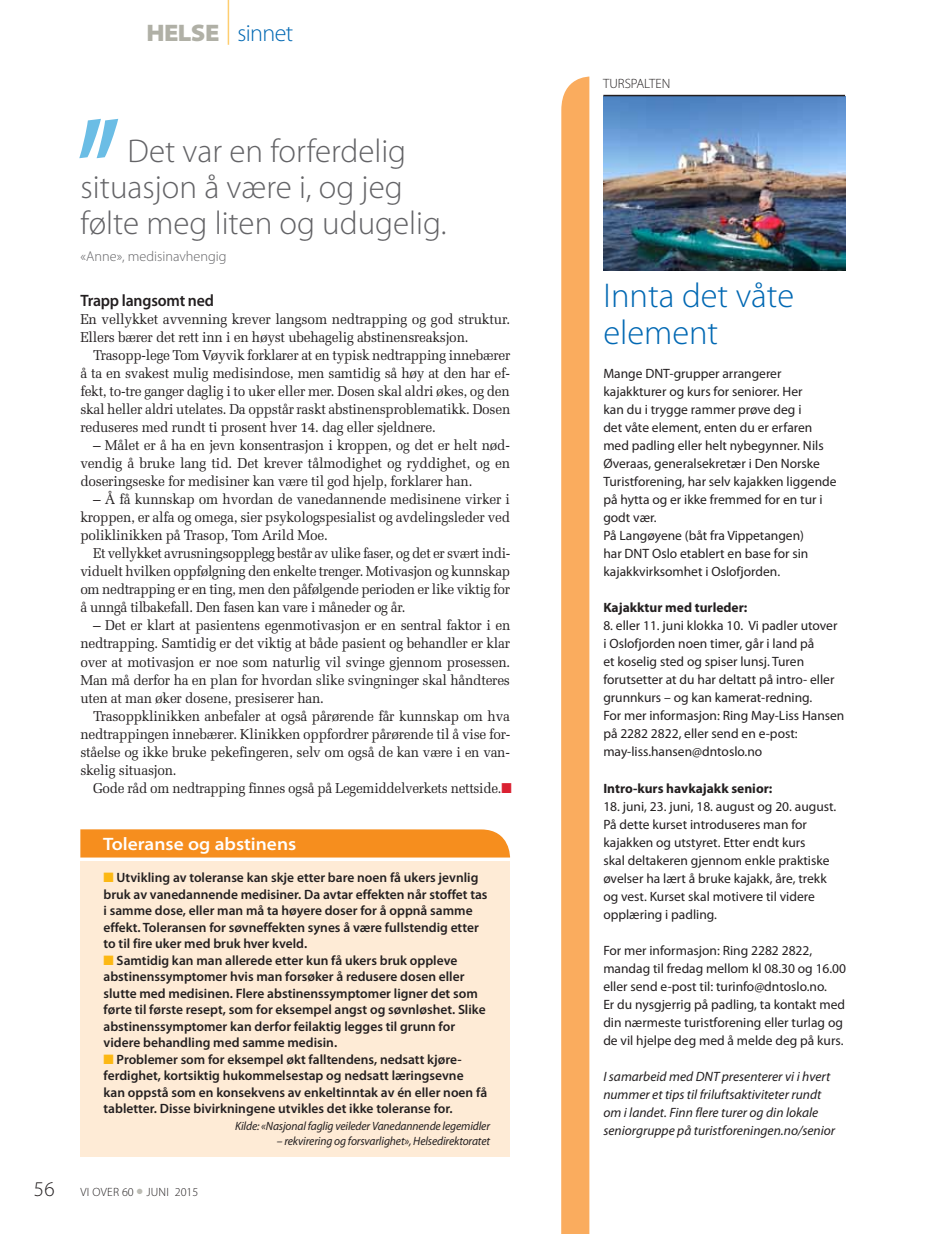
<style>
.page{position:relative;width:927px;height:1234px;background:#fff}
.page>*{position:absolute;margin:0;border:0;box-sizing:border-box;transform-origin:0 0}
.t1{font:161.55px "Myriad Pro";color:#6bbde5;scale:.9 1}
.t2{font:300 34.5px/37.5px "Myriad Pro";color:#0168b3}
.t3{font:300 33px/36px "Myriad Pro";color:#636366}
.t4{font:300 24px "Myriad Pro";color:#0168b3}
.t5{font:600 semi-expanded 18px "Myriad Pro";color:#fff}
.t6{font:600 16.5px "Myriad Pro";letter-spacing:-.01em;color:#231f20;scale:.96 1}
.t7{font:14.25px/18px "Melior LT Std";letter-spacing:-.015em;color:#231f20;text-align:justify;scale:.96 1}
.t8{font:14.25px/18px "Melior LT Std";letter-spacing:-.015em;color:#231f20;text-align:justify;scale:.95 1}
.t9{font:14.25px/18px "Melior LT Std";letter-spacing:-.015em;color:#231f20}
.t10{font:300 14.25px "Myriad Pro";color:#636366}
.t11{font:13.5px/18px "Myriad Pro";color:#231f20}
.t12{font:600 13.5px/16.5px "Myriad Pro";color:#231f20}
.t13{font:italic 13.5px/18px "Myriad Pro";color:#231f20}
.t14{font:700 13.5px "Myriad Pro";color:#231f20}
.t15{font:300 13.5px "Myriad Pro";color:#231f20}
.t16{font:italic 12px "Myriad Pro";letter-spacing:-.01em;color:#231f20;scale:.96 1}
.t17{font:300 12px "Myriad Pro";letter-spacing:.02em;color:#231f20}
.s1{font-weight:900;font-stretch:semi-expanded;color:#b0b0a6}
.s2{color:#da2031}
.s3{color:#fcb814}
.s4{font-size:21px}
.s5{color:#bcbcb4}
</style>
<div class="page">
<hr style="left:228px;top:0;width:1px;height:45px;background:#fece70">
<img style="left:604px;top:96px;width:241px;height:174px">
<hr style="left:603px;top:95px;width:242px;height:1px;background:#231f20">
<svg style="left:561px;top:76px;width:28px;height:1157px;background:#faaf64"></svg>
<div style="left:80px;top:829px;width:430px;height:28px;background:#f68e1e"></div>
<div style="left:81px;top:861px;width:429px;height:296px;background:#feebd6"></div>
<h3 class="t4" style="left:146px;top:19px;width:148px"><span class="s1">HELSE</span> sinnet</h3>
<h1 class="t1" style="left:74px;top:77px;width:54px">’’</h1>
<h3 class="t3" style="left:81px;top:133px;width:367px;text-indent:47px">Det var en forferdelig situasjon å være i, og jeg følte meg liten og udugelig.</h3>
<p class="t10" style="left:81px;top:248px;width:147px">«Anne», medisinavhengig</p>
<p class="t6" style="left:80px;top:290px;width:141px">Trapp langsomt ned</p>
<p class="t9" style="left:80px;top:310px;width:431px">En vellykket avvenning krever langsom nedtrapping og god struktur.<br>Ellers bærer det rett inn i en høyst ubehagelig abstinensreaksjon.</p>
<p class="t7" style="left:80px;top:346px;width:449px;text-indent:13px">Trasopp-lege Tom Vøyvik forklarer at en typisk nedtrapping innebærer å ta en svakest mulig medisindose, men samtidig så høy at den har ef&shy;fekt, to-tre ganger daglig i to uker eller mer. Dosen skal aldri økes, og den skal heller aldri utelates. Da oppstår raskt abstinensproblematikk. Dosen reduseres med rundt ti prosent hver 14. dag eller sjeldnere.</p>
<p class="t7" style="left:80px;top:436px;width:449px;text-indent:13px">– Målet er å ha en jevn konsentrasjon i kroppen, og det er helt nød&shy;vendig å bruke lang tid. Det krever tålmodighet og ryddighet, og en doseringseske for medisiner kan være til god hjelp, forklarer han.</p>
<p class="t7" style="left:80px;top:490px;width:449px;text-indent:13px">– Å få kunnskap om hvordan de vanedannende medisinene virker i kroppen, er alfa og omega, sier psykologspesialist og avdelingsleder ved poliklinikken på Trasop, Tom Arild Moe.</p>
<p class="t8" style="left:80px;top:544px;width:454px;text-indent:13px">Et vellykket avrusningsopplegg består av ulike faser, og det er svært indi&shy;viduelt hvilken oppfølgning den enkelte trenger. Motivasjon og kunnskap om nedtrapping er en ting, men den påfølgende perioden er like viktig for å unngå tilbakefall. Den fasen kan vare i måneder og år.</p>
<p class="t7" style="left:80px;top:616px;width:450px;text-indent:13px">– Det er klart at pasientens egenmotivasjon er en sentral faktor i en nedtrapping. Samtidig er det viktig at både pasient og behandler er klar over at motivasjon er noe som naturlig vil svinge gjennom prosessen.<br>Man må derfor ha en plan for hvordan slike svingninger skal håndteres uten at man øker dosene, presiserer han.</p>
<p class="t7" style="left:80px;top:706px;width:449px;text-indent:13px">Trasoppklinikken anbefaler at også pårørende får kunnskap om hva nedtrappingen innebærer. Klinikken oppfordrer pårørende til å vise for&shy;ståelse og ikke bruke pekefingeren, selv om også de kan være i en van&shy;skelig situasjon.</p>
<p class="t8" style="left:93px;top:778px;width:442px">Gode råd om nedtrapping finnes også på Legemiddelverkets nettside.<span class="s2">■</span></p>
<p class="t5" style="left:103px;top:833px;width:195px">Toleranse og abstinens</p>
<p class="t12" style="left:104px;top:868px;width:385px"><span class="s3">■</span> Utvikling av toleranse kan skje etter bare noen få ukers jevnlig bruk av vanedannende medisiner. Da avtar effekten når stoffet tas i samme dose, eller man må ta høyere doser for å oppnå samme effekt. Toleransen for søvneffekten synes å være fullstendig etter to til fire uker med bruk hver kveld.</p>
<p class="t12" style="left:104px;top:951px;width:384px"><span class="s3">■</span> Samtidig kan man allerede etter kun få ukers bruk oppleve abstinenssymptomer hvis man forsøker å redusere dosen eller slutte med medisinen. Flere abstinenssymptomer ligner det som førte til første resept, som for eksempel angst og søvnløshet. Slike abstinenssymptomer kan derfor feilaktig legges til grunn for videre behandling med samme medisin.</p>
<p class="t12" style="left:104px;top:1050px;width:385px"><span class="s3">■</span> Problemer som for eksempel økt falltendens, nedsatt kjøre&shy;ferdighet, kortsiktig hukommelsestap og nedsatt læringsevne kan oppstå som en konsekvens av enkeltinntak av én eller noen få tabletter. Disse bivirkningene utvikles det ikke toleranse for.</p>
<p class="t16" style="left:235px;top:1118px;width:267px">Kilde: «Nasjonal faglig veileder Vanedannende legemidler</p>
<p class="t16" style="left:277px;top:1133px;width:224px">– rekvirering og forsvarlighet», Helsedirektoratet</p>
<p class="t17" style="left:34px;top:1184px;width:166px"><span class="s4">56</span> vi over 60 <span class="s5">●</span> juni 2015</p>
<p class="t15" style="left:603px;top:76px;width:60px">TURS PALTEN</p>
<h2 class="t2" style="left:603px;top:277px;width:192px">I nnta det våte element</h2>
<p class="t11" style="left:603px;top:364px;width:235px">Mange DNT-grupper arrangerer kajakkturer og kurs for seniorer. Her<br>kan du i trygge rammer prøve deg i<br>det våte element, enten du er erfaren med padling eller helt nybegynner. Nils Øveraas, generalsekretær i Den Norske Turistforening, har selv kajakken liggende på hytta og er ikke fremmed for en tur i godt vær.<br>På Langøyene (båt fra Vippetangen)<br>har DNT Oslo etablert en base for sin kajakkvirksomhet i Oslofjorden.</p>
<p class="t14" style="left:603px;top:599px;width:145px">Kajakktur med turleder:</p>
<p class="t11" style="left:603px;top:616px;width:243px">8. eller 11. juni klokka 10. Vi padler utover<br>i Oslofjorden noen timer, går i land på<br>et koselig sted og spiser lunsj. Turen forutsetter at du har deltatt på intro- eller grunnkurs – og kan kamerat-redning.<br>For mer informasjon: Ring May-Liss Hansen på 2282 2822, eller send en e-post: may-liss.hansen@dntoslo.no</p>
<p class="t14" style="left:603px;top:779px;width:171px">Intro-kurs havkajakk senior:</p>
<p class="t11" style="left:603px;top:796px;width:235px">18. juni, 23. juni, 18. august og 20. august.<br>På dette kurset introduseres man for kajakken og utstyret. Etter endt kurs<br>skal deltakeren gjennom enkle praktiske øvelser ha lært å bruke kajakk, åre, trekk og vest. Kurset skal motivere til videre opplæring i padling.</p>
<p class="t11" style="left:603px;top:940px;width:244px">For mer informasjon: Ring 2282 2822, mandag til fredag mellom kl 08.30 og 16.00 eller send e-post til: turinfo@dntoslo.no.<br>Er du nysgjerrig på padling, ta kontakt med din nærmeste turistforening eller turlag og de vil hjelpe deg med å melde deg på kurs.</p>
<p class="t13" style="left:603px;top:1066px;width:233px">I samarbeid med DNT presenterer vi i hvert nummer et tips til friluftsaktiviteter rundt om i landet. Finn flere turer og din lokale seniorgruppe på turistforeningen.no/senior</p>
</div>
